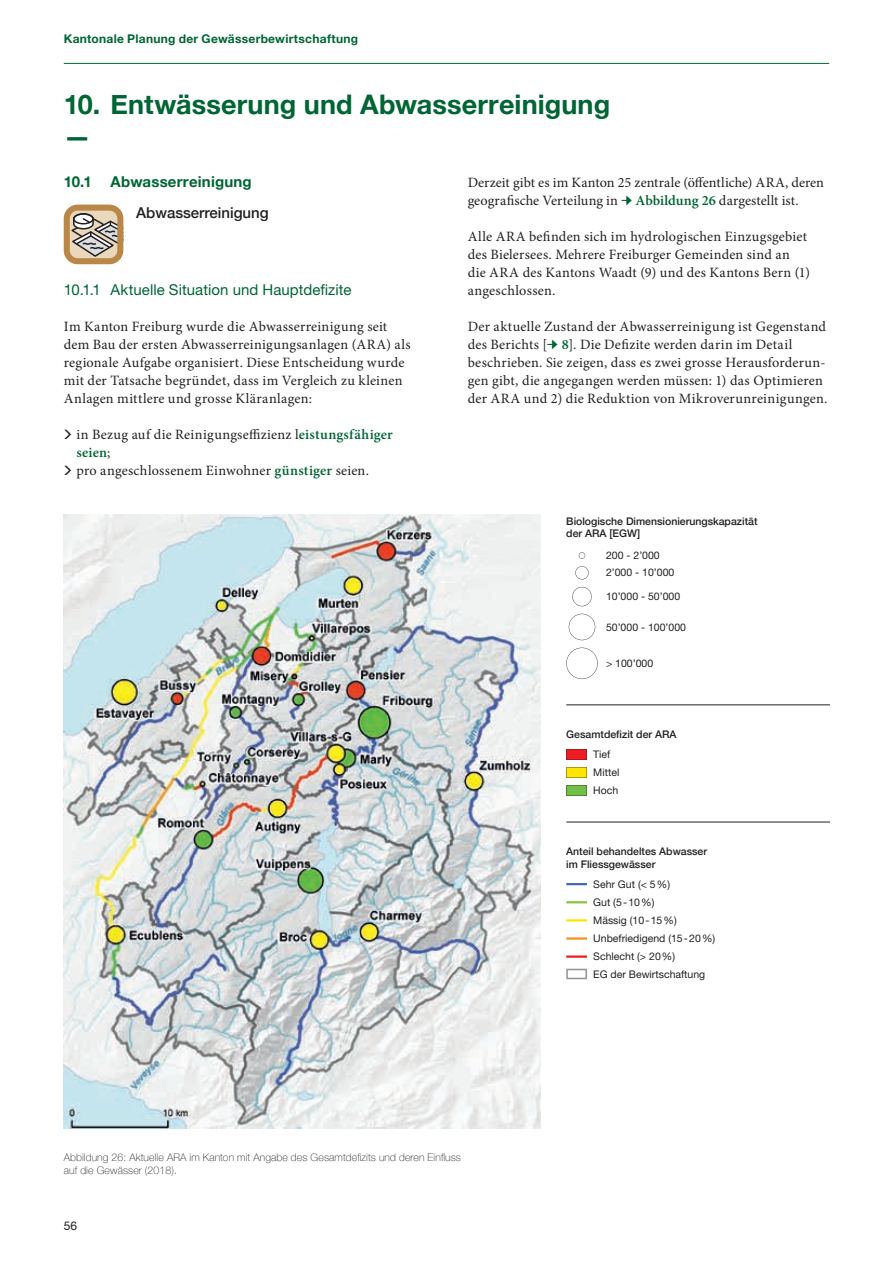
<style>
.page{position:relative;width:893px;height:1263px;background:#fff}
.page>*{position:absolute;margin:0;border:0;box-sizing:border-box;transform-origin:0 0}
.t1{font:700 27px/31.5px "Helvetica Neue";letter-spacing:.005em;color:#006535}
.t2{font:15px "Helvetica Neue";letter-spacing:.005em;color:#006535}
.t3{font:700 15px "Helvetica Neue";letter-spacing:.015em;color:#006535}
.t4{font:500 15px "Helvetica Neue";color:#231f20}
.t5{font:14.25px/18px "Minion Pro";letter-spacing:.015em;color:#231f20}
.t6{font:700 12px "Helvetica Neue";letter-spacing:.025em;color:#006535}
.t7{font:12px "Helvetica Neue";color:#231f20}
.t8{font:10.5px/18px "Helvetica Neue";color:#231f20}
.t9{font:500 10.5px/12.6px "Helvetica Neue";color:#231f20}
.t10{font:100 10.5px/13.5px "Helvetica Neue";letter-spacing:.01em;color:#231f20}
.s1{font-weight:600;color:#006535}
.s2{font-size:18px;color:#006535}
</style>
<div class="page">
<hr style="left:64px;top:63px;width:765px;height:1px;background:#006535">
<img style="left:64px;top:514px;width:477px;height:615px">
<svg style="left:64px;top:205px;width:59px;height:59px;background:#bba588"></svg>
<svg style="left:566px;top:969px;width:21px;height:10px"></svg>
<hr style="left:566px;top:883px;width:21px;height:2px;background:#406ab4">
<hr style="left:566px;top:901px;width:21px;height:2px;background:#8bc63e">
<hr style="left:566px;top:919px;width:21px;height:2px;background:#ffe601">
<hr style="left:566px;top:937px;width:21px;height:3px;background:#f7931d">
<hr style="left:566px;top:955px;width:21px;height:3px;background:#ee1d23">
<svg style="left:566px;top:648px;width:32px;height:31px"></svg>
<svg style="left:569px;top:614px;width:26px;height:26px"></svg>
<svg style="left:572px;top:587px;width:20px;height:19px"></svg>
<svg style="left:575px;top:566px;width:14px;height:13px"></svg>
<svg style="left:579px;top:552px;width:6px;height:7px"></svg>
<svg style="left:566px;top:749px;width:21px;height:11px"></svg>
<svg style="left:566px;top:785px;width:21px;height:11px"></svg>
<svg style="left:566px;top:767px;width:21px;height:11px"></svg>
<hr style="left:566px;top:822px;width:263px;height:1px;background:#231f20">
<hr style="left:566px;top:705px;width:263px;height:1px;background:#231f20">
<p class="t6" style="left:64px;top:29px;width:296px">Kantonale Planung der Gewässerbewirtschaftung</p>
<h1 class="t1" style="left:64px;top:90px;width:548px">10. Entwässerung und Abwasserreinigung —</h1>
<p class="t3" style="left:64px;top:169px;width:29px">10.1</p>
<p class="t3" style="left:111px;top:169px;width:143px">Abwasserreinigung</p>
<p class="t4" style="left:136px;top:201px;width:134px">Abwasserreinigung</p>
<p class="t2" style="left:64px;top:280px;width:289px">10.1.1 Aktuelle Situation und Hauptdefizite</p>
<p class="t5" style="left:64px;top:317px;width:348px">Im Kanton Freiburg wurde die Abwasserreinigung seit dem Bau der ersten Abwasserreinigungsanlagen (ARA) als regionale Aufgabe organisiert. Diese Entscheidung wurde mit der Tatsache begründet, dass im Vergleich zu kleinen Anlagen mittlere und grosse Kläranlagen:</p>
<p class="t5" style="left:77px;top:425px;width:318px">in Bezug auf die Reinigungseffizienz l<span class="s1">eistungsfähiger seien</span>;<br>pro angeschlossenem Einwohner <span class="s1">günstiger</span> seien.</p>
<p class="t5" style="left:468px;top:173px;width:358px">Derzeit gibt es im Kanton 25 zentrale (öffentliche) ARA, deren geografische Verteilung in <span class="s2">→</span> <span class="s1">Abbildung 26</span> dargestellt ist.</p>
<p class="t5" style="left:468px;top:227px;width:344px">Alle ARA befinden sich im hydrologischen Einzugsgebiet des Bielersees. Mehrere Freiburger Gemeinden sind an die ARA des Kantons Waadt (9) und des Kantons Bern (1) angeschlossen.</p>
<p class="t5" style="left:468px;top:317px;width:361px">Der aktuelle Zustand der Abwasserreinigung ist Gegenstand des Berichts [<span class="s2">→</span> <span class="s1">8</span>]. Die Defizite werden darin im Detail beschrieben. Sie zeigen, dass es zwei grosse Herausforderun&shy;gen gibt, die angegangen werden müssen: 1) das Optimieren der ARA und 2) die Reduktion von Mikroverunreinigungen.</p>
<p class="t9" style="left:566px;top:514px;width:193px">Biologische Dimensionierungskapazität der ARA [EGW]</p>
<p class="t8" style="left:606px;top:546px;width:70px;line-height:17.4px">200 - 2’000<br>2’000 - 10’000</p>
<p class="t8" style="left:606px;top:587px;width:76px">10’000 - 50’000</p>
<p class="t8" style="left:606px;top:618px;width:81px">50’000 - 100’000</p>
<p class="t8" style="left:606px;top:654px;width:49px">&gt; 100’000</p>
<p class="t9" style="left:566px;top:727px;width:112px">Gesamtdefizit der ARA</p>
<p class="t8" style="left:593px;top:745px;width:28px">Tief<br>Mittel<br>Hoch</p>
<p class="t9" style="left:566px;top:844px;width:142px">Anteil behandeltes Abwasser im Fliessgewässer</p>
<p class="t8" style="left:593px;top:875px;width:123px">Sehr Gut (&lt; 5%)<br>Gut (5-10%)<br>Mässig (10-15%)<br>Unbefriedigend (15-20%)<br>Schlecht (&gt; 20%)<br>EG der Bewirtschaftung</p>
<p class="t10" style="left:64px;top:1149px;width:399px">Abbildung 26: Aktuelle ARA im Kanton mit Angabe des Gesamtdefizits und deren Einfluss auf die Gewässer (2018).</p>
<p class="t7" style="left:64px;top:1218px;width:15px">56</p>
</div>
